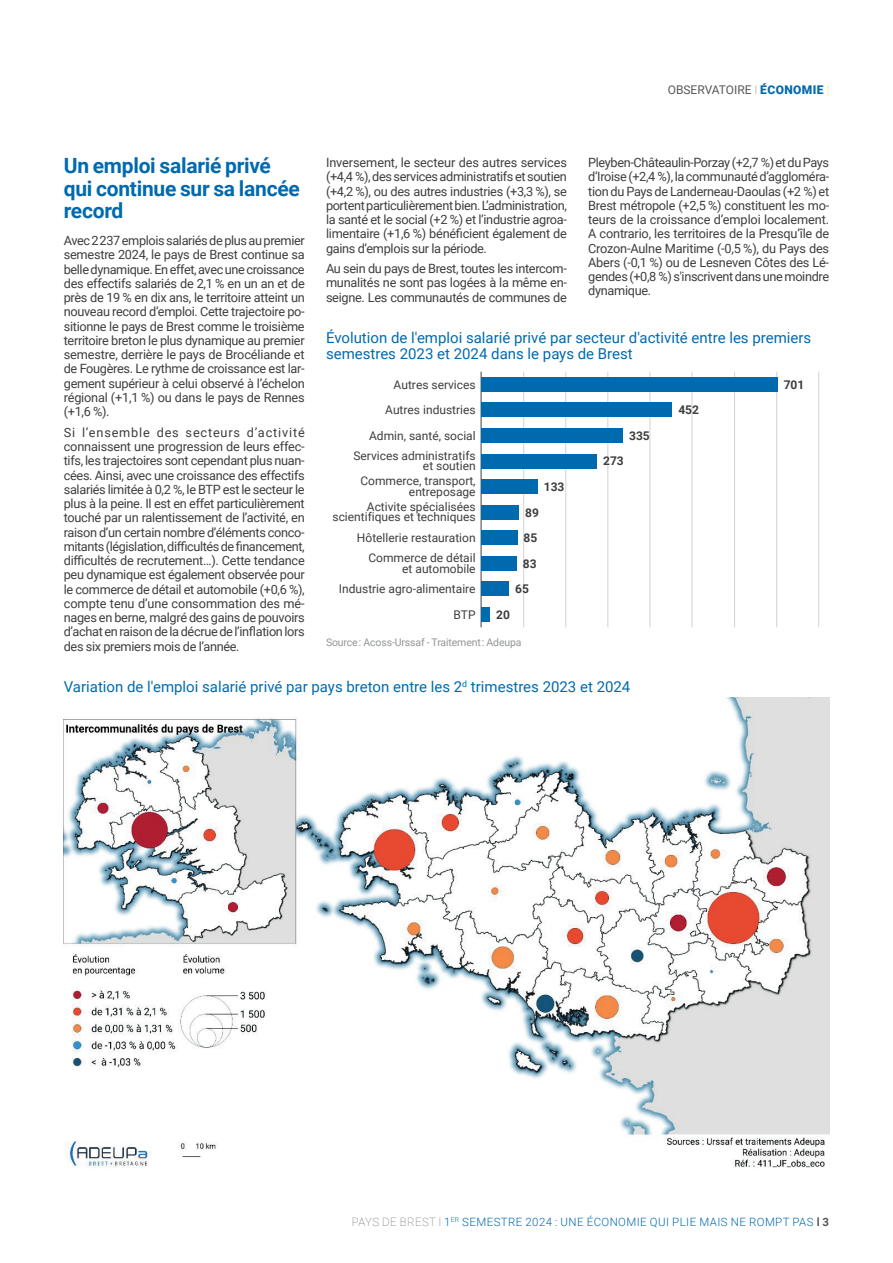
<style>
.page{position:relative;width:893px;height:1263px;background:#fff}
.page>*{position:absolute;margin:0;border:0;box-sizing:border-box;transform-origin:0 0}
.t1{font:700 21px/22.5px "Roboto";letter-spacing:-.01em;color:#006aaf}
.t2{font:15px/16.5px "Roboto";color:#006aaf}
.t3{font:12.75px/14.2px "Roboto";letter-spacing:-.025em;color:#3e3e3f;text-align:justify}
.t4{font:12px/10.5px "Roboto";color:#3e3e3f;text-align:right}
.t5{font:700 12px "Roboto";color:#3e3e3f}
.t6{font:12px "Roboto";color:#57585a}
.t7{font:300 11.55px "Roboto";letter-spacing:.035em;color:#006aaf}
.t8{font:10.5px "Roboto";letter-spacing:-.01em;color:#939598}
.s1{font-weight:100;font-size:11.55px}
.s2{font-weight:900;color:#006aaf}
.s3{font-weight:100;color:#fec344}
.s4{font-weight:100;color:#57585a}
.s5{font-weight:700;color:#57585a}
</style>
<div class="page">
<img style="left:64px;top:697px;width:765px;height:471px">
<hr style="left:818px;top:372px;width:1px;height:255px;background:#d1d2d4">
<hr style="left:776px;top:372px;width:1px;height:255px;background:#d1d2d4">
<hr style="left:734px;top:372px;width:1px;height:255px;background:#d1d2d4">
<hr style="left:692px;top:372px;width:1px;height:255px;background:#d1d2d4">
<hr style="left:650px;top:372px;width:1px;height:255px;background:#d1d2d4">
<hr style="left:608px;top:372px;width:1px;height:255px;background:#d1d2d4">
<hr style="left:565px;top:372px;width:1px;height:255px;background:#d1d2d4">
<hr style="left:523px;top:372px;width:1px;height:255px;background:#d1d2d4">
<hr style="left:481px;top:372px;width:1px;height:255px;background:#3e3e3f">
<div style="left:481px;top:377px;width:296px;height:14px;background:#006aaf"></div>
<div style="left:481px;top:403px;width:191px;height:14px;background:#006aaf"></div>
<div style="left:481px;top:428px;width:142px;height:15px;background:#006aaf"></div>
<div style="left:481px;top:454px;width:115px;height:15px;background:#006aaf"></div>
<div style="left:481px;top:479px;width:56px;height:15px;background:#006aaf"></div>
<div style="left:481px;top:505px;width:38px;height:15px;background:#006aaf"></div>
<div style="left:481px;top:530px;width:36px;height:15px;background:#006aaf"></div>
<div style="left:481px;top:556px;width:36px;height:15px;background:#006aaf"></div>
<div style="left:481px;top:581px;width:28px;height:15px;background:#006aaf"></div>
<div style="left:481px;top:607px;width:9px;height:15px;background:#006aaf"></div>
<p class="t6" style="left:668px;top:81px;width:163px">OBSERVATOIRE <span class="s1">l</span> <span class="s2">ÉCONOMIE</span> <span class="s3">|</span></p>
<h1 class="t1" style="left:64px;top:154px;width:238px">Un emploi salarié privé qui continue sur sa lancée record</h1>
<p class="t3" style="left:64px;top:233px;width:242px">Avec 2 237 emplois salariés de plus au premier semestre 2024, le pays de Brest continue sa belle dynamique. En effet, avec une croissance des effectifs salariés de 2,1 % en un an et de près de 19 % en dix ans, le territoire atteint un nouveau record d’emploi. Cette trajectoire po&shy;sitionne le pays de Brest comme le troisième territoire breton le plus dynamique au premier semestre, derrière le pays de Brocéliande et de Fougères. Le rythme de croissance est lar&shy;gement supérieur à celui observé à l’échelon régional (+1,1 %) ou dans le pays de Rennes (+1,6 %).</p>
<p class="t3" style="left:64px;top:425px;width:242px">Si l’ensemble des secteurs d’activité connaissent une progression de leurs effec&shy;tifs, les trajectoires sont cependant plus nuan&shy;cées. Ainsi, avec une croissance des effectifs salariés limitée à 0,2 %, le BTP est le secteur le plus à la peine. Il est en effet particulièrement touché par un ralentissement de l’activité, en raison d’un certain nombre d’éléments conco&shy;mitants (législation, difficultés de financement, difficultés de recrutement…). Cette tendance peu dynamique est également observée pour le commerce de détail et automobile (+0,6 %), compte tenu d’une consommation des mé&shy;nages en berne, malgré des gains de pouvoirs d’achat en raison de la décrue de l’inflation lors des six premiers mois de l’année.</p>
<p class="t3" style="left:588px;top:155px;width:242px">Pleyben-Châteaulin-Porzay (+2,7 %) et du Pays d’Iroise (+2,4 %), la communauté d’aggloméra&shy;tion du Pays de Landerneau-Daoulas (+2 %) et Brest métropole (+2,5 %) constituent les mo&shy;teurs de la croissance d’emploi localement.<br>A contrario, les territoires de la Presqu’île de Crozon-Aulne Maritime (-0,5 %), du Pays des Abers (-0,1 %) ou de Lesneven Côtes des Lé&shy;gendes (+0,8 %) s'inscrivent dans une moindre dynamique.</p>
<p class="t3" style="left:326px;top:155px;width:242px">Inversement, le secteur des autres services (+4,4 %), des services administratifs et soutien (+4,2 %), ou des autres industries (+3,3 %), se portent particulièrement bien. L’administration, la santé et le social (+2 %) et l’industrie agroa&shy;limentaire (+1,6 %) bénéficient également de gains d’emplois sur la période.</p>
<p class="t3" style="left:326px;top:261px;width:242px">Au sein du pays de Brest, toutes les intercom&shy;munalités ne sont pas logées à la même en&shy;seigne. Les communautés de communes de</p>
<p class="t4" style="left:433px;top:158px;width:64px">Une hausse</p>
<p class="t4" style="left:583px;top:158px;width:35px">Stable</p>
<p class="t4" style="left:706px;top:158px;width:60px">Une baisse</p>
<p class="t2" style="left:326px;top:329px;width:487px">Évolution de l'emploi salarié privé par secteur d'activité entre les premiers semestres 2023 et 2024 dans le pays de Brest</p>
<p class="t4" style="left:394px;top:379px;width:84px">Autres services</p>
<p class="t4" style="left:385px;top:404px;width:92px">Autres industries</p>
<p class="t4" style="left:369px;top:430px;width:108px">Admin, santé, social</p>
<p class="t4" style="left:353px;top:450px;width:124px">Services administratifs et soutien</p>
<p class="t4" style="left:360px;top:475px;width:117px">Commerce, transport, entreposage</p>
<p class="t5" style="left:544px;top:478px;width:22px">133</p>
<p class="t4" style="left:332px;top:501px;width:145px">Activite spécialisées scientifiques et techniques</p>
<p class="t5" style="left:525px;top:504px;width:15px">89</p>
<p class="t4" style="left:357px;top:532px;width:120px">Hôtellerie restauration</p>
<p class="t5" style="left:524px;top:529px;width:15px">85</p>
<p class="t4" style="left:368px;top:552px;width:109px">Commerce de détail et automobile</p>
<p class="t5" style="left:523px;top:555px;width:15px">83</p>
<p class="t4" style="left:339px;top:583px;width:138px">Industrie agro-alimentaire</p>
<p class="t5" style="left:515px;top:580px;width:15px">65</p>
<p class="t4" style="left:453px;top:609px;width:24px">BTP</p>
<p class="t5" style="left:496px;top:606px;width:15px">20</p>
<p class="t8" style="left:326px;top:635px;width:197px">Source : Acoss-Urssaf - Traitement : Adeupa</p>
<p class="t5" style="left:629px;top:427px;width:22px">335</p>
<p class="t5" style="left:603px;top:453px;width:22px">273</p>
<p class="t5" style="left:678px;top:401px;width:22px">452</p>
<p class="t5" style="left:784px;top:376px;width:22px">701</p>
<p class="t2" style="left:64px;top:677px;width:568px">Variation de l'emploi salarié privé par pays breton entre les 2<sup>d</sup> trimestres 2023 et 2024</p>
<p class="t7" style="left:352px;top:1214px;width:479px"><span class="s4">PAYS DE BREST l</span> 1<sup>ER</sup> SEMESTRE 2024 : UNE ÉCONOMIE QUI PLIE MAIS NE ROMPT PAS <span class="s5">l 3</span></p>
</div>
